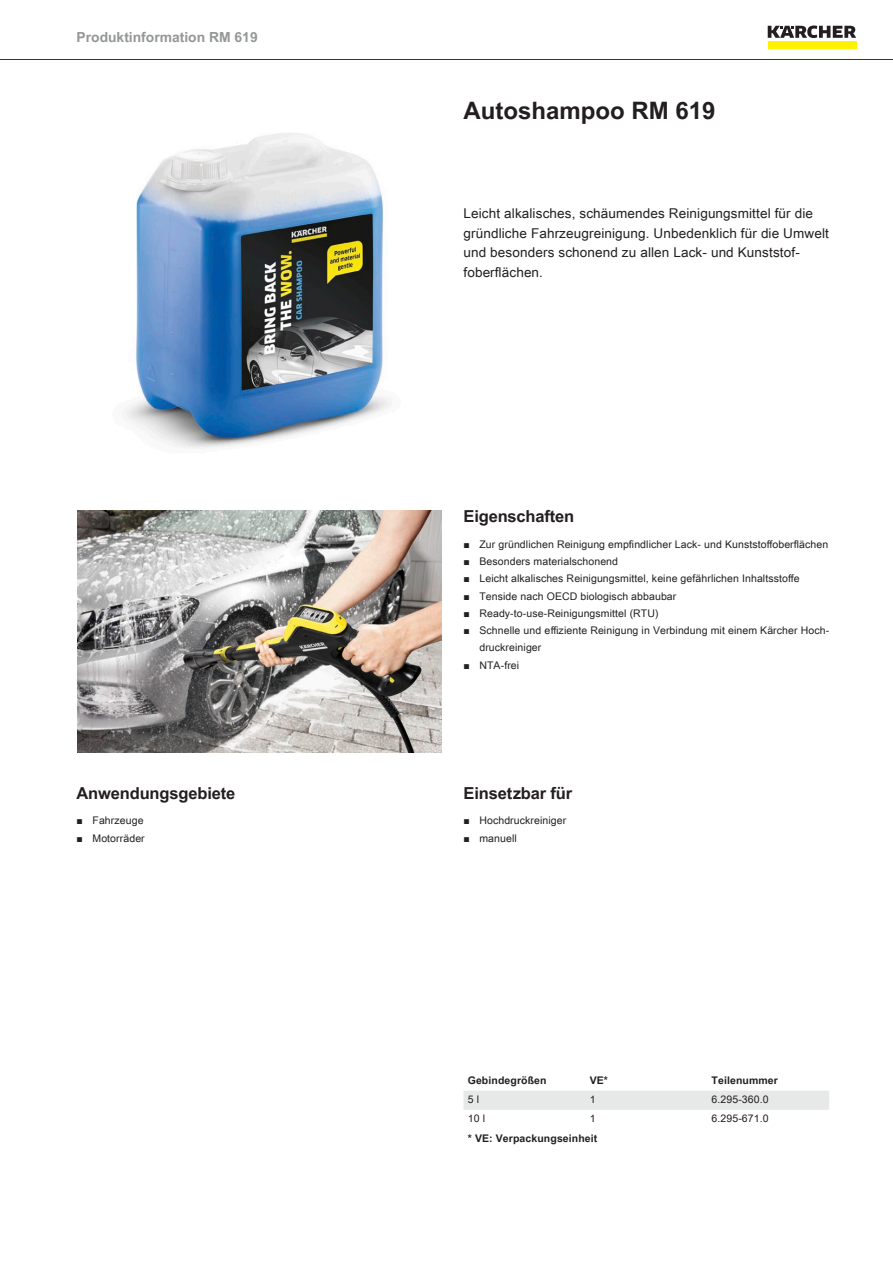
<style>
.page{position:relative;width:893px;height:1263px;background:#fff}
.page>*{position:absolute;margin:0;border:0;box-sizing:border-box;transform-origin:0 0}
.t1{font:700 24px "Arial Unicode MS";color:#231f20}
.t2{font:700 16.5px "Arial Unicode MS";letter-spacing:-.01em;color:#231f20}
.t3{font:700 13.8px "Arial Unicode MS";color:#949698}
.t4{font:13.5px/19.5px "Arial Unicode MS";letter-spacing:.01em;color:#231f20}
.t5{font:10.5px/17.2px "Arial Unicode MS";letter-spacing:.01em;color:#231f20}
.t6{font:700 10.5px "Arial Unicode MS";letter-spacing:.01em;color:#231f20}
.s1{font-family:"Arial"}
</style>
<div class="page">
<hr style="left:0;top:59px;width:893px;height:1px;background:#231f20">
<div style="left:768px;top:42px;width:88px;height:7px;background:#fff200"></div>
<svg style="left:768px;top:26px;width:88px;height:12px"></svg>
<img style="left:122px;top:133px;width:270px;height:316px">
<img style="left:78px;top:510px;width:363px;height:243px">
<div style="left:463px;top:1091px;width:366px;height:19px;background:#e7e8e8"></div>
<h3 class="t3" style="left:77px;top:27px;width:183px">Produktinformation RM 619</h3>
<h2 class="t2" style="left:77px;top:780px;width:160px">Anwendungsgebiete</h2>
<p class="t5" style="left:77px;top:812px;width:68px"><span class="s1">■</span> Fahrzeuge</p>
<p class="t5" style="left:77px;top:829px;width:70px"><span class="s1">■</span> Motorräder</p>
<h1 class="t1" style="left:463px;top:93px;width:254px">Autoshampoo RM 619</h1>
<p class="t4" style="left:463px;top:203px;width:367px">Leicht alkalisches, schäumendes Reinigungsmittel für die gründliche Fahrzeugreinigung. Unbedenklich für die Umwelt und besonders schonend zu allen Lack- und Kunststof&shy;foberflächen.</p>
<h2 class="t2" style="left:463px;top:504px;width:112px">Eigenschaften</h2>
<p class="t5" style="left:463px;top:535px;width:366px"><span class="s1">■</span> Zur gründlichen Reinigung empfindlicher Lack- und Kunststoffoberflächen</p>
<p class="t5" style="left:463px;top:553px;width:156px"><span class="s1">■</span> Besonders materialschonend</p>
<p class="t5" style="left:463px;top:570px;width:338px"><span class="s1">■</span> Leicht alkalisches Reinigungsmittel, keine gefährlichen Inhaltsstoffe</p>
<p class="t5" style="left:463px;top:587px;width:214px"><span class="s1">■</span> Tenside nach OECD biologisch abbaubar</p>
<p class="t5" style="left:463px;top:604px;width:197px"><span class="s1">■</span> Ready-to-use-Reinigungsmittel (RTU)</p>
<p class="t5" style="left:479px;top:622px;width:351px;text-indent:-16px"><span class="s1">■</span> Schnelle und effiziente Reinigung in Verbindung mit einem Kärcher Hoch&shy;druckreiniger</p>
<p class="t5" style="left:463px;top:656px;width:57px"><span class="s1">■</span> NTA-frei</p>
<h2 class="t2" style="left:463px;top:780px;width:110px">Einsetzbar für</h2>
<p class="t5" style="left:463px;top:812px;width:104px"><span class="s1">■</span> Hochdruckreiniger</p>
<p class="t5" style="left:463px;top:829px;width:55px"><span class="s1">■</span> manuell</p>
<p class="t6" style="left:468px;top:1073px;width:80px">Gebindegrößen</p>
<p class="t6" style="left:590px;top:1073px;width:20px">VE*</p>
<p class="t6" style="left:712px;top:1073px;width:68px">Teilenummer</p>
<p class="t5" style="left:468px;top:1091px;width:13px">5 l</p>
<p class="t5" style="left:590px;top:1091px;width:7px">1</p>
<p class="t5" style="left:712px;top:1091px;width:59px">6.295-360.0</p>
<p class="t5" style="left:468px;top:1110px;width:19px">10 l</p>
<p class="t5" style="left:590px;top:1110px;width:7px">1</p>
<p class="t5" style="left:712px;top:1110px;width:59px">6.295-671.0</p>
<p class="t6" style="left:468px;top:1130px;width:131px">* VE: Verpackungseinheit</p>
</div>
